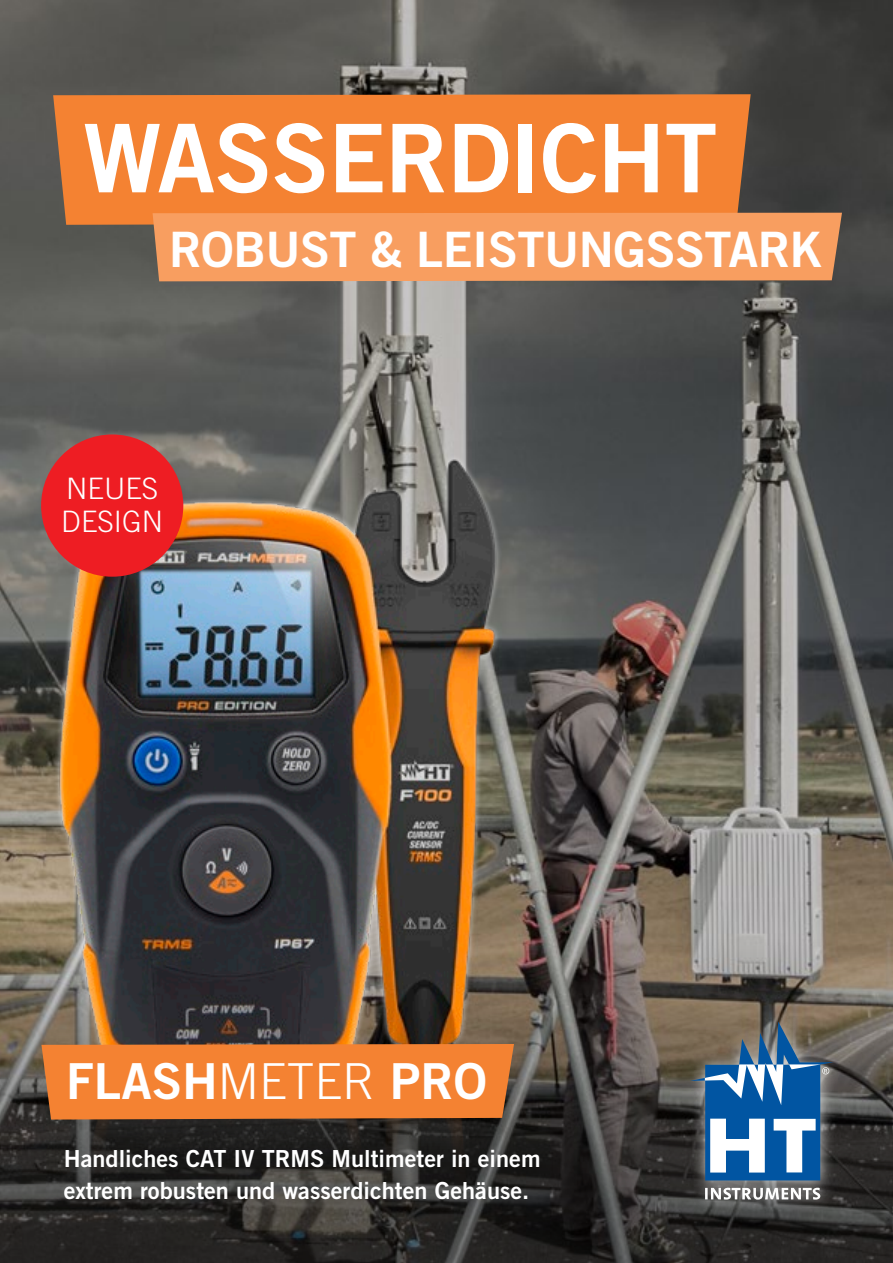
<style>
.page{position:relative;width:893px;height:1263px;background:#fff}
.page>*{position:absolute;margin:0;border:0;box-sizing:border-box;transform-origin:0 0}
.t1{font:94.8px "Trade Gothic LT Bold Two";letter-spacing:-.01em;color:#fff}
.t2{font:49.65px "Trade Gothic LT Bold Two";color:#fff}
.t3{font:48.9px "Trade Gothic LT Bold Two";letter-spacing:-.01em;color:#fff}
.t4{font:300 29.55px/32.5px "Trade Gothic LT";color:#fff}
.t5{font:23.55px/32.1px "Trade Gothic LT Bold Two";color:#fff}
.s1{font-family:"Trade Gothic LT";font-weight:300}
</style>
<div class="page">
<img style="left:0;top:0;width:893px;height:902px">
<svg style="left:0;top:902px;width:893px;height:361px;background:#4f4a45"></svg>
<div style="left:680px;top:1010px;width:163px;height:203px;background:#fff;opacity:.77"></div>
<svg style="left:705px;top:1188px;width:115px;height:11px"></svg>
<svg style="left:690px;top:1021px;width:143px;height:159px"></svg>
<img style="left:0;top:371px;width:612px;height:845px">
<div style="left:41px;top:1044px;width:473px;height:75px;background:#f48232"></div>
<div style="left:41px;top:434px;width:142px;height:143px;background:#ee1d23;border-radius:50%"></div>
<div style="left:53px;top:94px;width:698px;height:131px;background:#f48232"></div>
<div style="left:153px;top:213px;width:689px;height:68px;background:#f89e60"></div>
<h1 class="t1" style="left:83px;top:100px;width:636px">WASSERDICHT</h1>
<h3 class="t3" style="left:169px;top:219px;width:655px">ROBUST &amp; LEISTUNGSSTARK</h3>
<p class="t4" style="left:61px;top:472px;width:103px">NEUES<br>DESIGN</p>
<h2 class="t2" style="left:66px;top:1050px;width:422px">FLASH<span class="s1">METER</span> PRO</h2>
<p class="t5" style="left:64px;top:1142px;width:478px">Handliches CAT IV TRMS Multimeter in einem extrem robusten und wasserdichten Gehäuse.</p>
</div>
